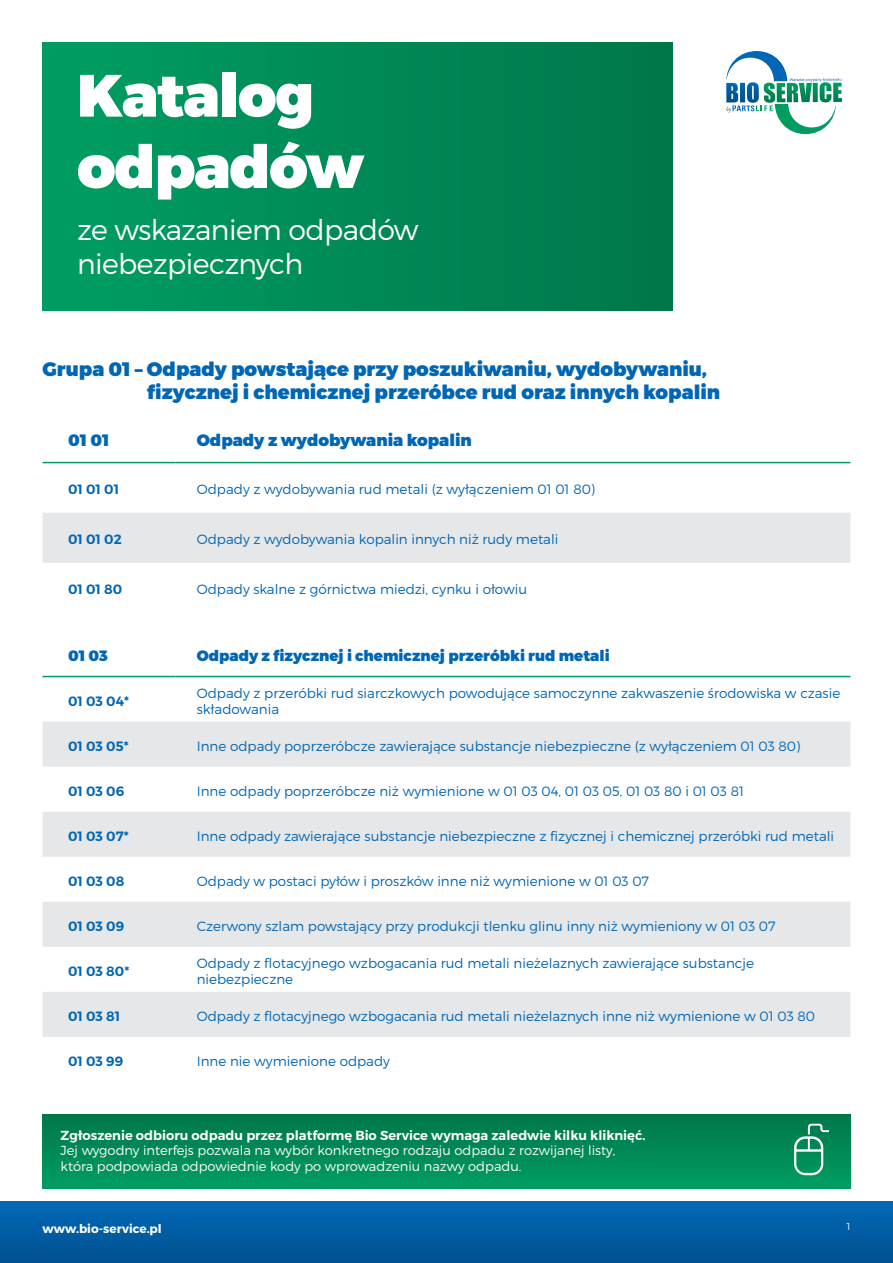
<style>
.page{position:relative;width:893px;height:1263px;background:#fff}
.page>*{position:absolute;margin:0;border:0;box-sizing:border-box;transform-origin:0 0}
.t1{font:900 59.55px "Montserrat";letter-spacing:-.02em;color:#fff}
.t2{font:300 28.35px "Montserrat";letter-spacing:-.02em;color:#fff}
.t3{font:900 19.5px/23.4px "Montserrat";color:#0166b3}
.t4{font:900 16.5px "Montserrat";color:#0166b3}
.t5{font:900 15px "Montserrat";color:#0166b3}
.t6{font:300 13.5px/16.2px "Montserrat";color:#0166b3}
.t7{font:600 13.5px "Montserrat";color:#0166b3}
.t8{font:300 13.05px/15.8px "Montserrat";color:#fff}
.t9{font:700 12.15px "Montserrat";color:#fff}
.t10{font:300 9.9px "Montserrat";color:#fff}
.s1{font-weight:600}
</style>
<div class="page">
<div style="left:0;top:1202px;width:893px;height:61px;background:linear-gradient(to bottom,#0168b7,#005190)"></div>
<svg style="left:726px;top:51px;width:116px;height:83px"></svg>
<div style="left:43px;top:1114px;width:807px;height:74px;background:linear-gradient(to bottom,#00764a,#009d62)"></div>
<svg style="left:794px;top:1124px;width:35px;height:51px;background:#38a27a"></svg>
<div style="left:43px;top:513px;width:807px;height:50px;background:#e6e7e9"></div>
<hr style="left:43px;top:462px;width:133px;height:1px;background:#009b61">
<hr style="left:176px;top:462px;width:674px;height:1px;background:#009b61">
<svg style="left:43px;top:722px;width:807px;height:315px;fill:#e6e7e9"></svg>
<hr style="left:43px;top:676px;width:133px;height:1px;background:#009b61">
<hr style="left:176px;top:676px;width:674px;height:1px;background:#009b61">
<div style="left:43px;top:43px;width:629px;height:267px;background:linear-gradient(to right,#009e63,#00764a)"></div>
<p class="t1" style="left:77px;top:58px;width:239px">Katalog</p>
<p class="t1" style="left:77px;top:130px;width:288px">odpadów</p>
<p class="t2" style="left:77px;top:213px;width:343px">ze wskazaniem odpadów</p>
<p class="t2" style="left:77px;top:247px;width:228px">niebezpiecznych</p>
<p class="t3" style="left:147px;top:358px;width:575px;text-indent:-104px">Grupa 01 – Odpady powstające przy poszukiwaniu, wydobywaniu, fizycznej i chemicznej przeróbce rud oraz innych kopalin</p>
<p class="t4" style="left:68px;top:429px;width:43px">01 01</p>
<p class="t4" style="left:197px;top:429px;width:277px">Odpady z wydobywania kopalin</p>
<p class="t7" style="left:68px;top:481px;width:53px">01 01 01</p>
<p class="t6" style="left:197px;top:481px;width:400px">Odpady z wydobywania rud metali (z wyłączeniem 01 01 80)</p>
<p class="t7" style="left:68px;top:531px;width:55px">01 01 02</p>
<p class="t6" style="left:197px;top:531px;width:363px">Odpady z wydobywania kopalin innych niż rudy metali</p>
<p class="t7" style="left:68px;top:581px;width:56px">01 01 80</p>
<p class="t6" style="left:197px;top:581px;width:332px">Odpady skalne z górnictwa miedzi, cynku i ołowiu</p>
<p class="t5" style="left:68px;top:646px;width:41px">01 03</p>
<p class="t5" style="left:197px;top:646px;width:414px">Odpady z fizycznej i chemicznej przeróbki rud metali</p>
<p class="t7" style="left:68px;top:692px;width:63px">01 03 04*</p>
<p class="t6" style="left:197px;top:684px;width:645px">Odpady z przeróbki rud siarczkowych powodujące samoczynne zakwaszenie środowiska w czasie składowania</p>
<p class="t7" style="left:68px;top:737px;width:62px">01 03 05*</p>
<p class="t6" style="left:197px;top:737px;width:605px">Inne odpady poprzeróbcze zawierające substancje niebezpieczne (z wyłączeniem 01 03 80)</p>
<p class="t7" style="left:68px;top:782px;width:58px">01 03 06</p>
<p class="t6" style="left:197px;top:782px;width:549px">Inne odpady poprzeróbcze niż wymienione w 01 03 04, 01 03 05, 01 03 80 i 01 03 81</p>
<p class="t7" style="left:68px;top:827px;width:62px">01 03 07*</p>
<p class="t6" style="left:197px;top:828px;width:639px">Inne odpady zawierające substancje niebezpieczne z fizycznej i chemicznej przeróbki rud metali</p>
<p class="t7" style="left:68px;top:873px;width:58px">01 03 08</p>
<p class="t6" style="left:197px;top:873px;width:454px">Odpady w postaci pyłów i proszków inne niż wymienione w 01 03 07</p>
<p class="t7" style="left:68px;top:918px;width:58px">01 03 09</p>
<p class="t6" style="left:197px;top:918px;width:580px">Czerwony szlam powstający przy produkcji tlenku glinu inny niż wymieniony w 01 03 07</p>
<p class="t7" style="left:68px;top:963px;width:63px">01 03 80*</p>
<p class="t6" style="left:197px;top:955px;width:559px">Odpady z flotacyjnego wzbogacania rud metali nieżelaznych zawierające substancje niebezpieczne</p>
<p class="t7" style="left:68px;top:1008px;width:54px">01 03 81</p>
<p class="t6" style="left:197px;top:1008px;width:620px">Odpady z flotacyjnego wzbogacania rud metali nieżelaznych inne niż wymienione w 01 03 80</p>
<p class="t7" style="left:68px;top:1053px;width:57px">01 03 99</p>
<p class="t6" style="left:197px;top:1053px;width:195px">Inne nie wymienione odpady</p>
<p class="t8" style="left:61px;top:1127px;width:586px"><span class="s1">Zgłoszenie odbioru odpadu przez platformę Bio Service wymaga zaledwie kilku kliknięć.<br></span>Jej wygodny interfejs pozwala na wybór konkretnego rodzaju odpadu z rozwijanej listy, która podpowiada odpowiednie kody po wprowadzeniu nazwy odpadu.</p>
<p class="t9" style="left:43px;top:1221px;width:121px">www.bio-service.pl</p>
<p class="t10" style="left:847px;top:1220px;width:5px">1</p>
</div>
